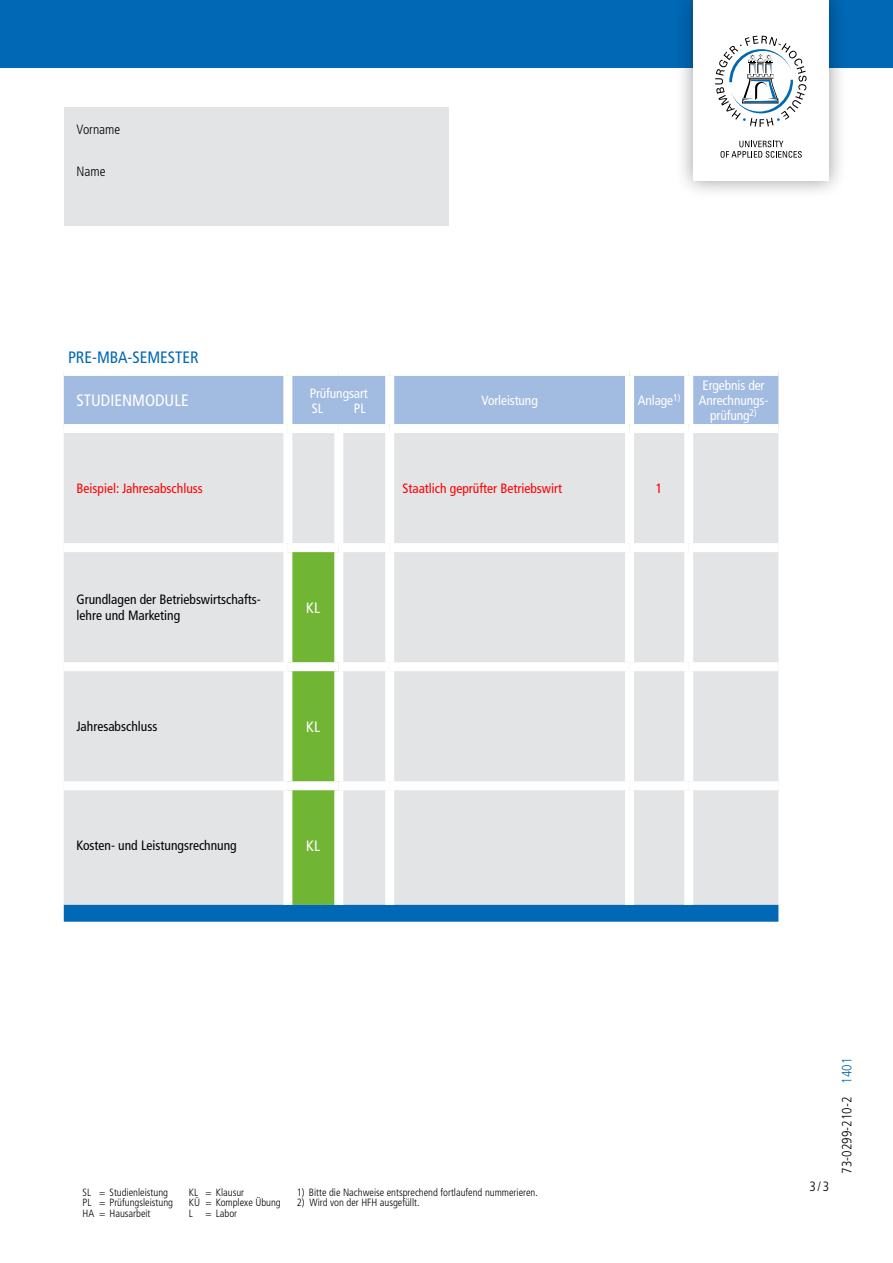
<style>
.page{position:relative;width:893px;height:1263px;background:#fff}
.page>*{position:absolute;margin:0;border:0;box-sizing:border-box;transform-origin:0 0}
.Tabelle_weiß{font:condensed 16.5px "Frutiger LT Std";color:#0068b5}
.Tabelle_weiß-2{font:condensed 16.5px "Frutiger LT Std";color:#fff}
.Copy_Relaunch{font:condensed 15px "Frutiger LT Std";color:#fff}
.Tabelle_Studienmodul{font:condensed 13.5px/16.2px "Frutiger LT Std";color:#000}
.Copy_Relaunch-2{font:condensed 13.5px/15px "Frutiger LT Std";letter-spacing:-.01em;color:#fff;text-align:center}
.Zwischenüberschrift{font:condensed 13.5px "Frutiger LT Std";color:#f00}
.t1{font:300 condensed 13.5px "Frutiger LT Std";color:#000}
.Tabelle_weiß-3{font:condensed 13.5px "Frutiger LT Std";color:#f00}
.t2{font:300 condensed 10.5px/10.5px "Frutiger LT Std";color:#000}
.s1{color:#0068b5}
</style>
<div class="page">
<div style="left:0;top:0;width:893px;height:68px;background:#0068b5"></div>
<div style="left:675px;top:0;width:173px;height:200px;background:#000;opacity:.4"></div>
<div style="left:693px;top:0;width:136px;height:181px;background:#fff"></div>
<svg style="left:721px;top:141px;width:81px;height:17px"></svg>
<svg style="left:715px;top:35px;width:92px;height:92px"></svg>
<div style="left:64px;top:107px;width:385px;height:118px;background:#e3e4e6"></div>
<div style="left:64px;top:376px;width:714px;height:48px;background:#a2bbe1"></div>
<div style="left:64px;top:433px;width:714px;height:110px;background:#e3e4e6"></div>
<svg style="left:64px;top:552px;width:714px;height:370px;background:#d0dbd9"></svg>
<div style="left:283px;top:376px;width:9px;height:48px;background:#fff"></div>
<div style="left:385px;top:376px;width:9px;height:48px;background:#fff"></div>
<div style="left:625px;top:376px;width:9px;height:48px;background:#fff"></div>
<div style="left:684px;top:376px;width:9px;height:48px;background:#fff"></div>
<div style="left:283px;top:433px;width:9px;height:110px;background:#fff"></div>
<div style="left:334px;top:433px;width:9px;height:110px;background:#fff"></div>
<div style="left:385px;top:433px;width:9px;height:110px;background:#fff"></div>
<div style="left:625px;top:433px;width:9px;height:110px;background:#fff"></div>
<div style="left:684px;top:433px;width:9px;height:110px;background:#fff"></div>
<div style="left:283px;top:552px;width:9px;height:110px;background:#fff"></div>
<div style="left:334px;top:552px;width:9px;height:110px;background:#fff"></div>
<div style="left:385px;top:552px;width:9px;height:110px;background:#fff"></div>
<div style="left:625px;top:552px;width:9px;height:110px;background:#fff"></div>
<div style="left:684px;top:552px;width:9px;height:110px;background:#fff"></div>
<div style="left:64px;top:662px;width:224px;height:9px;background:#fff"></div>
<div style="left:288px;top:662px;width:51px;height:9px;background:#fff"></div>
<div style="left:283px;top:671px;width:9px;height:110px;background:#fff"></div>
<div style="left:339px;top:662px;width:51px;height:9px;background:#fff"></div>
<div style="left:334px;top:671px;width:9px;height:110px;background:#fff"></div>
<div style="left:390px;top:662px;width:240px;height:9px;background:#fff"></div>
<div style="left:385px;top:671px;width:9px;height:110px;background:#fff"></div>
<div style="left:630px;top:662px;width:59px;height:9px;background:#fff"></div>
<div style="left:625px;top:671px;width:9px;height:110px;background:#fff"></div>
<div style="left:689px;top:662px;width:89px;height:9px;background:#fff"></div>
<div style="left:684px;top:671px;width:9px;height:110px;background:#fff"></div>
<div style="left:64px;top:781px;width:224px;height:9px;background:#fff"></div>
<div style="left:288px;top:781px;width:51px;height:9px;background:#fff"></div>
<div style="left:283px;top:790px;width:9px;height:115px;background:#fff"></div>
<div style="left:339px;top:781px;width:51px;height:9px;background:#fff"></div>
<div style="left:334px;top:790px;width:9px;height:115px;background:#fff"></div>
<div style="left:390px;top:781px;width:240px;height:9px;background:#fff"></div>
<div style="left:385px;top:790px;width:9px;height:115px;background:#fff"></div>
<div style="left:630px;top:781px;width:59px;height:9px;background:#fff"></div>
<div style="left:625px;top:790px;width:9px;height:115px;background:#fff"></div>
<div style="left:689px;top:781px;width:89px;height:9px;background:#fff"></div>
<div style="left:684px;top:790px;width:9px;height:115px;background:#fff"></div>
<p class="t1" style="left:77px;top:122px;width:45px">Vorname</p>
<p class="t1" style="left:77px;top:163px;width:31px">Name</p>
<p class="Tabelle_weiß" style="left:68px;top:347px;width:132px">PRE-MBA-SEMESTER</p>
<p class="Tabelle_weiß-2" style="left:77px;top:391px;width:114px">STUDIENMODULE</p>
<p class="Copy_Relaunch-2" style="left:310px;top:385px;width:60px">Prüfungsart</p>
<p class="Copy_Relaunch-2" style="left:312px;top:400px;width:13px">SL</p>
<p class="Copy_Relaunch-2" style="left:354px;top:400px;width:14px">PL</p>
<p class="Copy_Relaunch-2" style="left:481px;top:393px;width:58px">Vorleistung</p>
<p class="Copy_Relaunch-2" style="left:638px;top:393px;width:44px">Anlage<sup>1)</sup></p>
<p class="Copy_Relaunch-2" style="left:699px;top:378px;width:71px">Ergebnis der<br>Anrechnungs&shy;prüfung<sup>2)</sup></p>
<p class="Zwischenüberschrift" style="left:77px;top:481px;width:128px">Beispiel: Jahresabschluss</p>
<p class="Zwischenüberschrift" style="left:402px;top:481px;width:161px">Staatlich geprüfter Betriebswirt</p>
<p class="Tabelle_weiß-3" style="left:656px;top:481px;width:8px">1</p>
<p class="Tabelle_Studienmodul" style="left:77px;top:591px;width:186px">Grundlagen der Betriebswirtschafts&shy;lehre und Marketing</p>
<p class="Copy_Relaunch" style="left:306px;top:599px;width:16px">KL</p>
<p class="Tabelle_Studienmodul" style="left:77px;top:719px;width:82px">Jahresabschluss</p>
<p class="Copy_Relaunch" style="left:306px;top:718px;width:16px">KL</p>
<p class="Tabelle_Studienmodul" style="left:77px;top:838px;width:162px">Kosten- und Leistungsrechnung</p>
<p class="Copy_Relaunch" style="left:306px;top:837px;width:16px">KL</p>
<p class="t2" style="left:83px;top:1187px;width:92px">SL = Studienleistung<br>PL = Prüfungsleistung<br>HA = Hausarbeit</p>
<p class="t2" style="left:189px;top:1187px;width:93px">KL = Klausur<br>KÜ = Komplexe Übung<br>L = Labor</p>
<p class="t2" style="left:297px;top:1187px;width:243px">1) Bitte die Nachweise entsprechend fortlaufend nummerieren.</p>
<p class="t2" style="left:297px;top:1197px;width:124px">2) Wird von der HFH ausgefüllt.</p>
<p class="t1" style="left:809px;top:1179px;width:21px">3/3</p>
<p class="t1" style="left:839px;top:1174px;width:117px;rotate:-90deg">73-0299-210-2 <span class="s1">1401</span></p>
</div>
